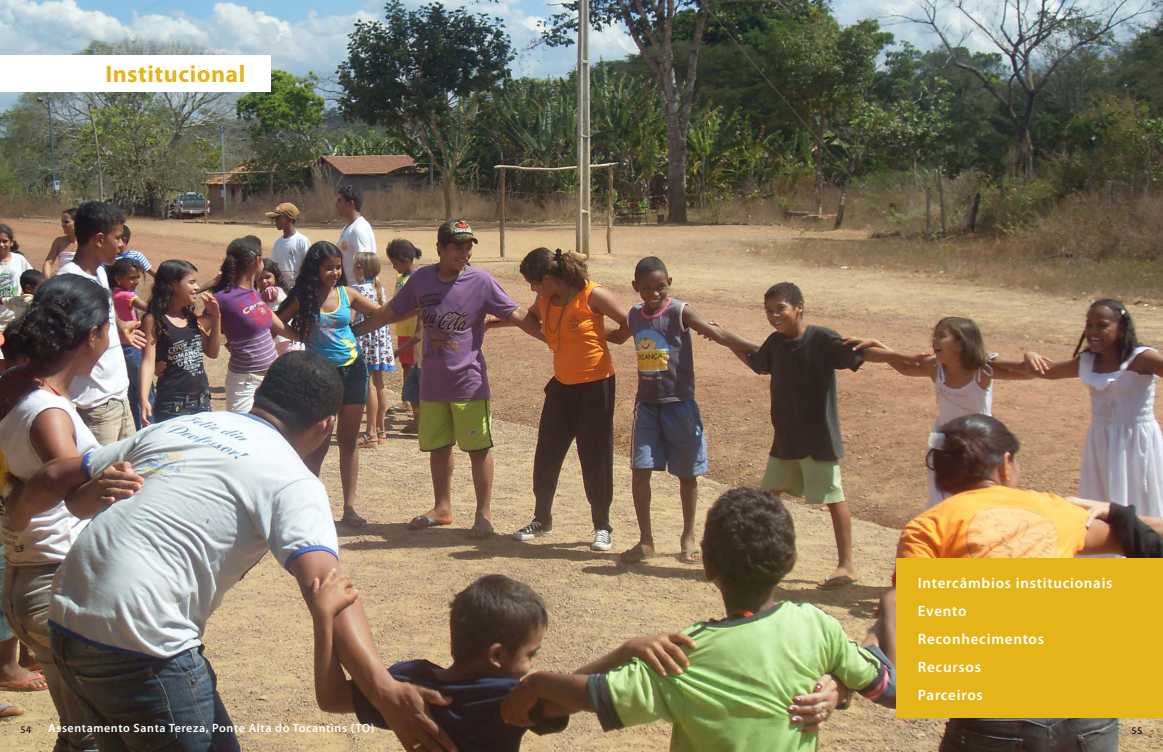
<style>
.page{position:relative;width:1163px;height:752px;background:#fff}
.page>*{position:absolute;margin:0;border:0;box-sizing:border-box;transform-origin:0 0}
.t1{font:700 24px "Myriad Pro";letter-spacing:.02em;color:#e5b419}
.t2{font:600 15px/28px "Myriad Pro";letter-spacing:.05em;color:#fff}
.t3{font:600 12px "Myriad Pro";letter-spacing:.05em;color:#fff}
.t4{font:10px "Myriad Pro";color:#000}
</style>
<div class="page">
<img style="left:0;top:0;width:1162px;height:751px">
<div style="left:896px;top:558px;width:266px;height:159px;background:#e5b419"></div>
<div style="left:0;top:55px;width:271px;height:37px;background:#fff"></div>
<h1 class="t1" style="left:105px;top:65px;width:141px">Institucional</h1>
<p class="t2" style="left:917px;top:570px;width:196px">Intercâmbios institucionais<br>Evento<br>Reconhecimentos<br>Recursos<br>Parceiros</p>
<p class="t4" style="left:21px;top:725px;width:12px">54</p>
<p class="t3" style="left:48px;top:723px;width:328px">Assentamento Santa Tereza, Ponte Alta do Tocantins (TO)</p>
<p class="t4" style="left:1131px;top:726px;width:12px">55</p>
</div>
